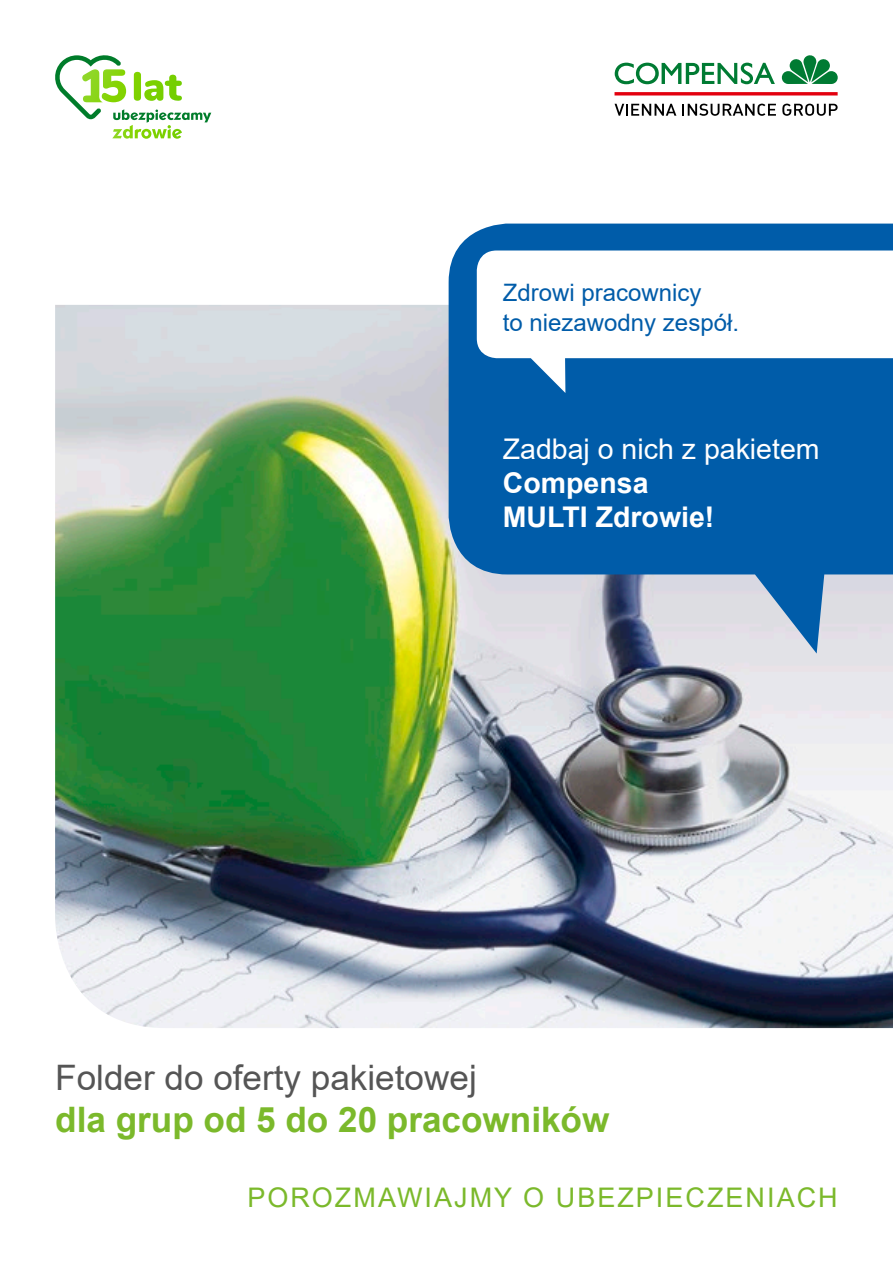
<style>
.page{position:relative;width:893px;height:1263px;background:#fff}
.page>*{position:absolute;margin:0;border:0;box-sizing:border-box;transform-origin:0 0}
.t1{font:700 35.1px "Arial";color:#7bb92b}
.t2{font:35.1px "Arial";color:#555}
.t3{font:700 28.5px "Arial";color:#fff}
.t4{font:28.5px "Arial";color:#fff}
.t5{font:27px "Arial";letter-spacing:.075em;color:#7bb92b}
.t6{font:24px "Arial";color:#005ca9}
</style>
<div class="page">
<img style="left:55px;top:305px;width:838px;height:723px">
<hr style="left:614px;top:92px;width:224px;height:3px;background:#e3000e">
<svg style="left:615px;top:104px;width:61px;height:12px"></svg>
<svg style="left:682px;top:104px;width:94px;height:12px"></svg>
<svg style="left:782px;top:104px;width:56px;height:12px"></svg>
<svg style="left:615px;top:63px;width:160px;height:21px"></svg>
<svg style="left:782px;top:55px;width:56px;height:29px"></svg>
<svg style="left:449px;top:224px;width:444px;height:429px;background:#3579b4"></svg>
<svg style="left:477px;top:250px;width:416px;height:143px"></svg>
<svg style="left:55px;top:55px;width:156px;height:84px"></svg>
<p class="t6" style="left:503px;top:276px;width:200px">Zdrowi pracownicy</p>
<p class="t6" style="left:503px;top:306px;width:238px">to niezawodny zespół.</p>
<p class="t4" style="left:503px;top:429px;width:318px">Zadbaj o nich z pakietem</p>
<p class="t3" style="left:503px;top:463px;width:147px">Compensa</p>
<p class="t3" style="left:503px;top:497px;width:213px">MULTI Zdrowie!</p>
<p class="t2" style="left:55px;top:1053px;width:423px">Folder do oferty pakietowej</p>
<p class="t1" style="left:55px;top:1095px;width:556px">dla grup od 5 do 20 pracowników</p>
<p class="t5" style="left:247px;top:1179px;width:592px">POROZMAWIAJMY O UBEZPIECZENIACH</p>
</div>
